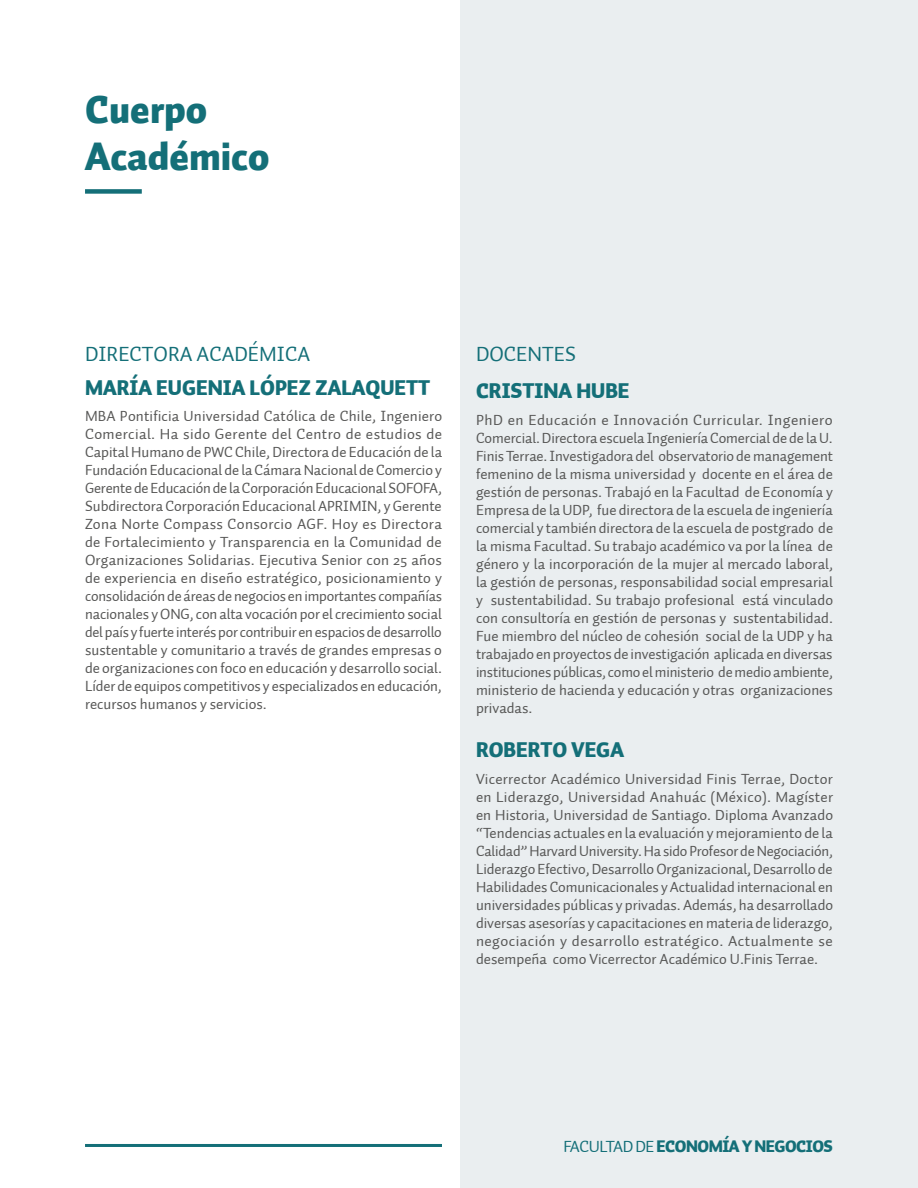
<style>
.page{position:relative;width:918px;height:1188px;background:#fff}
.page>*{position:absolute;margin:0;border:0;box-sizing:border-box;transform-origin:0 0}
.t1{font:900 39px/46.8px "Auto 1";color:#146f78}
.t2{font:900 21px "Auto 1";color:#146f78}
.t3{font:21px "Auto 1";color:#146f78}
.t4{font:900 16.5px "Auto 1";letter-spacing:-.03em;color:#146f78}
.t5{font:15px/18px "Auto 1";color:#575756;text-align:justify}
.s1{font-weight:400}
</style>
<div class="page">
<div style="left:460px;top:0;width:458px;height:1188px;background:#eaeef0"></div>
<div style="left:85px;top:189px;width:57px;height:5px;background:#146f78"></div>
<hr style="left:85px;top:1144px;width:357px;height:3px;background:#146f78">
<h1 class="t1" style="left:85px;top:88px;width:186px">Cuerpo<br>Académico</h1>
<h2 class="t3" style="left:85px;top:341px;width:227px">DIRECTORA ACADÉMICA</h2>
<h2 class="t2" style="left:85px;top:374px;width:347px">MARÍA EUGENIA LÓPEZ ZALAQUETT</h2>
<p class="t5" style="left:85px;top:407px;width:359px">MBA Pontificia Universidad Católica de Chile, Ingeniero Comercial. Ha sido Gerente del Centro de estudios de Capital Humano de PWC Chile, Directora de Educación de la Fundación Educacional de la Cámara Nacional de Comercio y Gerente de Educación de la Corporación Educacional SOFOFA, Subdirectora Corporación Educacional APRIMIN, y Gerente Zona Norte Compass Consorcio AGF. Hoy es Directora de Fortalecimiento y Transparencia en la Comunidad de Organizaciones Solidarias. Ejecutiva Senior con 25 años de experiencia en diseño estratégico, posicionamiento y consolidación de áreas de negocios en importantes compañías nacionales y ONG, con alta vocación por el crecimiento social del país y fuerte interés por contribuir en espacios de desarrollo sustentable y comunitario a través de grandes empresas o de organizaciones con foco en educación y desarrollo social.<br>Líder de equipos competitivos y especializados en educación, recursos humanos y servicios.</p>
<h2 class="t3" style="left:476px;top:341px;width:102px">DOCENTES</h2>
<h2 class="t2" style="left:476px;top:377px;width:155px">CRISTINA HUBE</h2>
<p class="t5" style="left:476px;top:411px;width:359px">PhD en Educación e Innovación Curricular. Ingeniero Comercial. Directora escuela Ingeniería Comercial de de la U.<br>Finis Terrae. Investigadora del observatorio de management femenino de la misma universidad y docente en el área de gestión de personas. Trabajó en la Facultad de Economía y Empresa de la UDP, fue directora de la escuela de ingeniería comercial y también directora de la escuela de postgrado de la misma Facultad. Su trabajo académico va por la línea de género y la incorporación de la mujer al mercado laboral, la gestión de personas, responsabilidad social empresarial y sustentabilidad. Su trabajo profesional está vinculado con consultoría en gestión de personas y sustentabilidad.<br>Fue miembro del núcleo de cohesión social de la UDP y ha trabajado en proyectos de investigación aplicada en diversas instituciones públicas, como el ministerio de medio ambiente, ministerio de hacienda y educación y otras organizaciones privadas.</p>
<h2 class="t2" style="left:476px;top:736px;width:149px">ROBERTO VEGA</h2>
<p class="t5" style="left:476px;top:770px;width:359px">Vicerrector Académico Universidad Finis Terrae, Doctor en Liderazgo, Universidad Anahuác (México). Magíster en Historia, Universidad de Santiago. Diploma Avanzado “Tendencias actuales en la evaluación y mejoramiento de la Calidad” Harvard University. Ha sido Profesor de Negociación, Liderazgo Efectivo, Desarrollo Organizacional, Desarrollo de Habilidades Comunicacionales y Actualidad internacional en universidades públicas y privadas. Además, ha desarrollado diversas asesorías y capacitaciones en materia de liderazgo, negociación y desarrollo estratégico. Actualmente se desempeña como Vicerrector Académico U.Finis Terrae.</p>
<p class="t4" style="left:563px;top:1135px;width:271px"><span class="s1">FACULTAD DE</span> ECONOMÍA Y NEGOCIOS</p>
</div>
